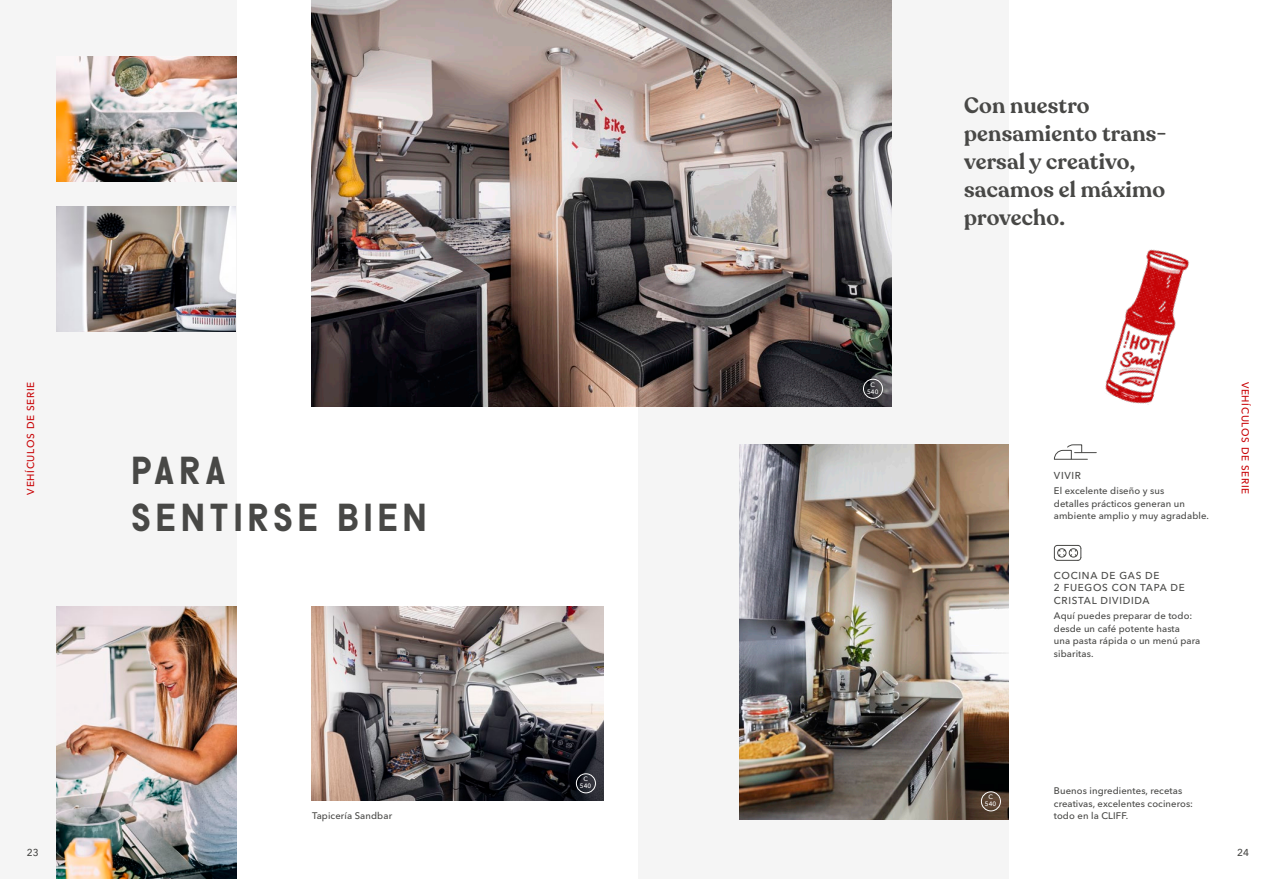
<style>
.page{position:relative;width:1276px;height:879px;background:#fff}
.page>*{position:absolute;margin:0;border:0;box-sizing:border-box;transform-origin:0 0}
.t1{font:700 39px/46.8px "Raw";letter-spacing:.15em;color:#484846}
.t2{font:600 22px/28px "Recoleta";letter-spacing:.01em;color:#484846}
.t3{font:500 10px/12.5px "Avenir Next LT Pro";letter-spacing:.07em;color:#484846}
.t4{font:500 10px "Avenir Next LT Pro";letter-spacing:.07em;color:#c80205}
.t5{font:500 9.5px/12.5px "Avenir Next LT Pro";letter-spacing:.01em;color:#484846}
.t6{font:500 6.3px/7px "Avenir Next LT Pro";letter-spacing:.01em;color:#fff;text-align:center}
</style>
<div class="page">
<div style="left:0;top:0;width:236px;height:879px;background:#f5f5f5"></div>
<div style="left:637px;top:0;width:371px;height:879px;background:#f5f5f5"></div>
<img style="left:312px;top:607px;width:292px;height:193px">
<img style="left:739px;top:444px;width:270px;height:375px">
<img style="left:57px;top:57px;width:179px;height:125px">
<img style="left:57px;top:207px;width:179px;height:125px">
<img style="left:312px;top:0;width:579px;height:407px">
<img style="left:57px;top:607px;width:179px;height:272px">
<img style="left:1105px;top:249px;width:84px;height:156px">
<svg style="left:1054px;top:545px;width:27px;height:16px"></svg>
<svg style="left:1054px;top:444px;width:42px;height:16px"></svg>
<div style="left:981px;top:791px;width:19px;height:20px;border:1px solid #fff;border-radius:50%"></div>
<div style="left:576px;top:773px;width:20px;height:20px;border:1px solid #fff;border-radius:50%"></div>
<div style="left:863px;top:379px;width:20px;height:19px;border:1px solid #fff;border-radius:50%"></div>
<p class="t4" style="left:25px;top:494px;width:114px;rotate:-90deg">VEHÍCULOS DE SERIE</p>
<h1 class="t1" style="left:132px;top:445px;width:296px">PARA<br>SENTIRSE BIEN</h1>
<p class="t5" style="left:312px;top:810px;width:81px">Tapicería Sandbar</p>
<p class="t6" style="left:580px;top:775px;width:13px">C<br>540</p>
<p class="t6" style="left:867px;top:381px;width:13px">C<br>540</p>
<h2 class="t2" style="left:964px;top:92px;width:204px">Con nuestro pensamiento trans&shy;versal y creativo, sacamos el máximo provecho.</h2>
<p class="t6" style="left:985px;top:793px;width:13px">C<br>540</p>
<p class="t3" style="left:1054px;top:469px;width:29px">VIVIR</p>
<p class="t5" style="left:1054px;top:485px;width:157px">El excelente diseño y sus<br>detalles prácticos generan un ambiente amplio y muy agradable.</p>
<p class="t3" style="left:1054px;top:569px;width:133px">COCINA DE GAS DE<br>2 FUEGOS CON TAPA DE<br>CRISTAL DIVIDIDA</p>
<p class="t5" style="left:1054px;top:610px;width:148px">Aquí puedes preparar de todo: desde un café potente hasta<br>una pasta rápida o un menú para sibaritas.</p>
<p class="t4" style="left:1251px;top:381px;width:114px;rotate:90deg">VEHÍCULOS DE SERIE</p>
<p class="t5" style="left:1054px;top:785px;width:141px">Buenos ingredientes, recetas creativas, excelentes cocineros: todo en la CLIFF.</p>
<p class="t3" style="left:27px;top:846px;width:13px">23</p>
<p class="t3" style="left:1237px;top:846px;width:13px">24</p>
</div>
